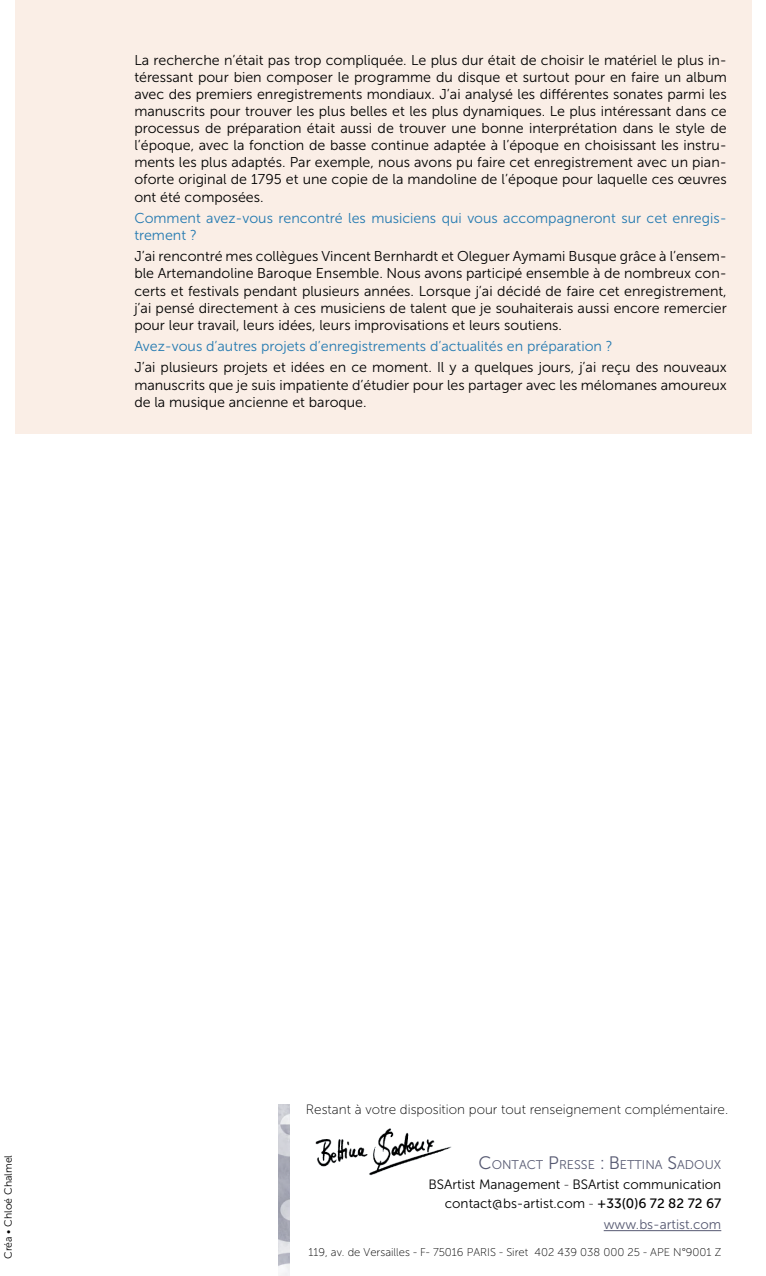
<style>
.page{position:relative;width:766px;height:1276px;background:#fff}
.page>*{position:absolute;margin:0;border:0;box-sizing:border-box;transform-origin:0 0}
.t1{font:14.25px/17.1px "Museo Sans 300";color:#000;text-align:justify}
.t2{font:14.25px/17.1px "Museo Sans 300";color:#247ab1}
.t3{font:13.5px/19.5px "Museo Sans 300";color:#000;text-align:right}
.t4{font:13.5px "Museo Sans 100";color:#000}
.t5{font:13.5px "Museo Sans 300";color:#575a72}
.t6{font:12.6px "Museo Sans 300";color:#575a72}
.t7{font:11.25px "Museo Sans 100";color:#000}
.t8{font:10.5px "Museo Sans 300";color:#000}
.s1{font-size:18px}
.s2{font-family:"Museo Sans 100"}
.s3{font-family:"Museo Sans 500"}
</style>
<div class="page">
<img style="left:315px;top:1128px;width:137px;height:48px">
<hr style="left:603px;top:1230px;width:118px;height:1px;background:#575a72">
<img style="left:278px;top:1104px;width:11px;height:172px">
<div style="left:16px;top:0;width:735px;height:434px;background:#faeee6"></div>
<p class="t1" style="left:134px;top:51px;width:594px">La recherche n’était pas trop compliquée. Le plus dur était de choisir le matériel le plus in&shy;téressant pour bien composer le programme du disque et surtout pour en faire un album avec des premiers enregistrements mondiaux. J’ai analysé les différentes sonates parmi les manuscrits pour trouver les plus belles et les plus dynamiques. Le plus intéressant dans ce processus de préparation était aussi de trouver une bonne interprétation dans le style de l’époque, avec la fonction de basse continue adaptée à l’époque en choisissant les instru&shy;ments les plus adaptés. Par exemple, nous avons pu faire cet enregistrement avec un pian&shy;oforte original de 1795 et une copie de la mandoline de l’époque pour laquelle ces œuvres ont été composées.</p>
<p class="t2" style="left:134px;top:209px;width:593px">Comment avez-vous rencontré les musiciens qui vous accompagneront sur cet enregis&shy;trement ?</p>
<p class="t1" style="left:134px;top:248px;width:594px">J’ai rencontré mes collègues Vincent Bernhardt et Oleguer Aymami Busque grâce à l’ensem&shy;ble Artemandoline Baroque Ensemble. Nous avons participé ensemble à de nombreux con&shy;certs et festivals pendant plusieurs années. Lorsque j’ai décidé de faire cet enregistrement, j’ai pensé directement à ces musiciens de talent que je souhaiterais aussi encore remercier pour leur travail, leurs idées, leurs improvisations et leurs soutiens.</p>
<p class="t2" style="left:134px;top:338px;width:480px">Avez-vous d’autres projets d’enregistrements d’actualités en préparation ?</p>
<p class="t1" style="left:134px;top:359px;width:594px">J’ai plusieurs projets et idées en ce moment. Il y a quelques jours, j’ai reçu des nouveaux manuscrits que je suis impatiente d’étudier pour les partager avec les mélomanes amoureux de la musique ancienne et baroque.</p>
<p class="t8" style="left:3px;top:1259px;width:106px;rotate:-90deg">Créa • Chloé Chalmel</p>
<p class="t4" style="left:306px;top:1102px;width:423px">Restant à votre disposition pour tout renseignement complémentaire.</p>
<p class="t6" style="left:478px;top:1158px;width:244px"><span class="s1">C</span>ONTACT <span class="s1">P</span>RESSE <span class="s1">: B</span>ETTINA <span class="s1">S</span>ADOUX</p>
<p class="t3" style="left:428px;top:1174px;width:294px">BSArtist Management <span class="s2">-</span> BSArtist communication contact@bs-artist.com <span class="s2">-</span> <span class="s3">+33(0)6 72 82 72 67</span></p>
<p class="t5" style="left:603px;top:1217px;width:119px">www.bs-artist.com</p>
<p class="t7" style="left:308px;top:1246px;width:414px">119, av. de Versailles - F- 75016 PARIS - Siret 402 439 038 000 25 - APE N°9001 Z</p>
</div>
